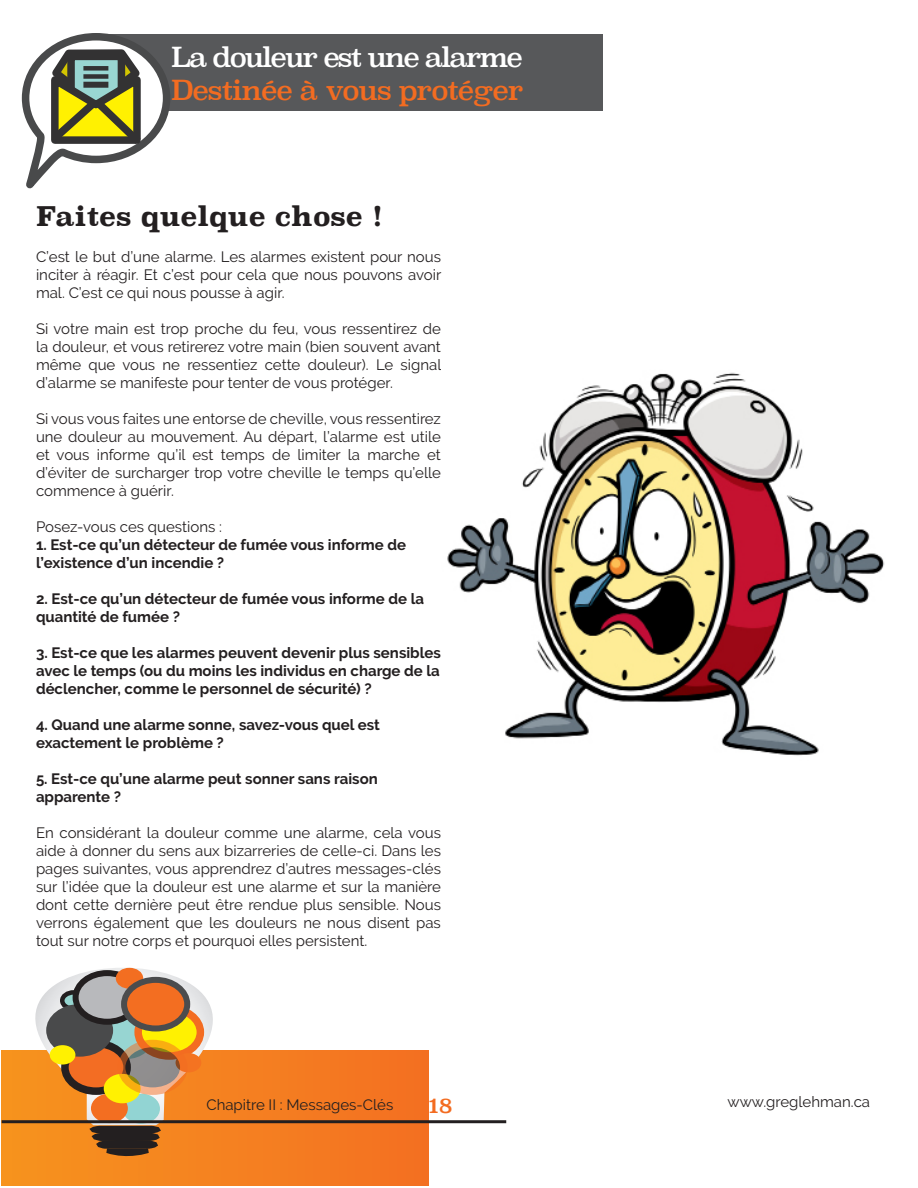
<style>
.page{position:relative;width:918px;height:1188px;background:#fff}
.page>*{position:absolute;margin:0;border:0;box-sizing:border-box;transform-origin:0 0}
.heading_4{font:27px "Superclarendon";letter-spacing:-.08em;color:#fff}
.heading_4-2{font:27px "Superclarendon";letter-spacing:-.04em;color:#f36c21}
.t1{font:700 27px "Superclarendon Rg";color:#231f20}
.t2{font:21px "Superclarendon";color:#f36c21}
.t3{font:15px/18px "Raleway";color:#231f20;text-align:justify}
.t4{font:700 15px/18px "Raleway";color:#231f20}
</style>
<div class="page">
<div style="left:2px;top:1051px;width:426px;height:135px;background:linear-gradient(to right,#f7941e,#f37022)"></div>
<svg style="left:1px;top:967px;width:360px;height:158px"></svg>
<svg style="left:62px;top:992px;width:23px;height:17px"></svg>
<div style="left:60px;top:990px;width:27px;height:21px;border:4px solid #231f20;border-radius:50%"></div>
<div style="left:99px;top:1013px;width:55px;height:46px;background:#96d5d2;border-radius:50%"></div>
<svg style="left:85px;top:1123px;width:81px;height:35px"></svg>
<div style="left:65px;top:1044px;width:62px;height:47px;background:#f36c21;border-radius:50%"></div>
<div style="left:61px;top:1040px;width:70px;height:55px;border:8px solid #231f20;border-radius:50%"></div>
<div style="left:123px;top:1094px;width:36px;height:29px;background:#92d4d3;border-radius:50%"></div>
<div style="left:123px;top:1094px;width:37px;height:30px;border:2px solid #92d4d1;border-radius:50%"></div>
<div style="left:91px;top:1094px;width:37px;height:29px;background:#f36e21;border-radius:50%"></div>
<div style="left:104px;top:1074px;width:37px;height:29px;background:#fff101;border-radius:50%"></div>
<svg style="left:138px;top:1008px;width:62px;height:48px"></svg>
<div style="left:134px;top:1005px;width:70px;height:55px;border:8px solid #f36c21;border-radius:50%"></div>
<div style="left:46px;top:1004px;width:67px;height:53px;background:#494a4b;border-radius:50%"></div>
<div style="left:76px;top:973px;width:63px;height:49px;background:#b8b9bc;border-radius:50%"></div>
<div style="left:73px;top:970px;width:69px;height:55px;border:6px solid #231f20;border-radius:50%"></div>
<div style="left:176px;top:1053px;width:25px;height:19px;background:#f47321;border-radius:50%"></div>
<div style="left:50px;top:1045px;width:25px;height:20px;background:#fff101;border-radius:50%"></div>
<div style="left:118px;top:970px;width:23px;height:16px;background:#f36e21;border-radius:50%"></div>
<div style="left:116px;top:968px;width:27px;height:21px;border:4px solid #f36e21;border-radius:50%"></div>
<svg style="left:122px;top:1044px;width:62px;height:47px;fill:#8f8d8d"></svg>
<div style="left:118px;top:1040px;width:70px;height:55px;border:8px solid #f36c21;border-radius:50%"></div>
<div style="left:124px;top:980px;width:63px;height:49px;background:#f36e21;border-radius:50%"></div>
<div style="left:121px;top:977px;width:69px;height:55px;border:6px solid #4b4c4d;border-radius:50%"></div>
<hr style="left:2px;top:1120px;width:504px;height:3px;background:#231f20">
<div style="left:96px;top:34px;width:506px;height:77px;background:#57585a"></div>
<svg style="left:21px;top:33px;width:149px;height:156px"></svg>
<div style="left:83px;top:66px;width:25px;height:5px;background:#333233"></div>
<div style="left:83px;top:74px;width:25px;height:5px;background:#333233"></div>
<div style="left:83px;top:82px;width:25px;height:6px;background:#333233"></div>
<img style="left:447px;top:372px;width:438px;height:384px">
<p class="heading_4" style="left:171px;top:39px;width:353px">La douleur est une alarme</p>
<p class="heading_4-2" style="left:171px;top:72px;width:354px">Destinée à vous protéger</p>
<p class="t1" style="left:36px;top:200px;width:349px">Faites quelque chose !</p>
<p class="t3" style="left:36px;top:247px;width:407px">C’est le but d’une alarme. Les alarmes existent pour nous inciter à réagir. Et c’est pour cela que nous pouvons avoir mal. C’est ce qui nous pousse à agir.</p>
<p class="t3" style="left:36px;top:319px;width:407px">Si votre main est trop proche du feu, vous ressentirez de la douleur, et vous retirerez votre main (bien souvent avant même que vous ne ressentiez cette douleur). Le signal d’alarme se manifeste pour tenter de vous protéger.</p>
<p class="t3" style="left:36px;top:409px;width:407px">Si vous vous faites une entorse de cheville, vous ressentirez une douleur au mouvement. Au départ, l’alarme est utile et vous informe qu’il est temps de limiter la marche et d’éviter de surcharger trop votre cheville le temps qu’elle commence à guérir.</p>
<p class="t3" style="left:36px;top:517px;width:188px">Posez-vous ces questions :</p>
<p class="t4" style="left:36px;top:536px;width:372px">1. Est-ce qu’un détecteur de fumée vous informe de l’existence d’un incendie ?</p>
<p class="t4" style="left:36px;top:590px;width:390px">2. Est-ce qu’un détecteur de fumée vous informe de la quantité de fumée ?</p>
<p class="t4" style="left:36px;top:644px;width:406px;text-align:justify">3. Est-ce que les alarmes peuvent devenir plus sensibles avec le temps (ou du moins les individus en charge de la déclencher, comme le personnel de sécurité) ?</p>
<p class="t4" style="left:36px;top:716px;width:345px">4. Quand une alarme sonne, savez-vous quel est exactement le problème ?</p>
<p class="t4" style="left:36px;top:770px;width:343px">5. Est-ce qu’une alarme peut sonner sans raison apparente ?</p>
<p class="t3" style="left:36px;top:823px;width:407px">En considérant la douleur comme une alarme, cela vous aide à donner du sens aux bizarreries de celle-ci. Dans les pages suivantes, vous apprendrez d’autres messages-clés sur l’idée que la douleur est une alarme et sur la manière dont cette dernière peut être rendue plus sensible. Nous verrons également que les douleurs ne nous disent pas tout sur notre corps et pourquoi elles persistent.</p>
<p class="t3" style="left:206px;top:1096px;width:189px">Chapitre II : Messages-Clés</p>
<p class="t3" style="left:728px;top:1093px;width:144px">www.greglehman.ca</p>
<h2 class="t2" style="left:428px;top:1091px;width:26px">18</h2>
</div>
